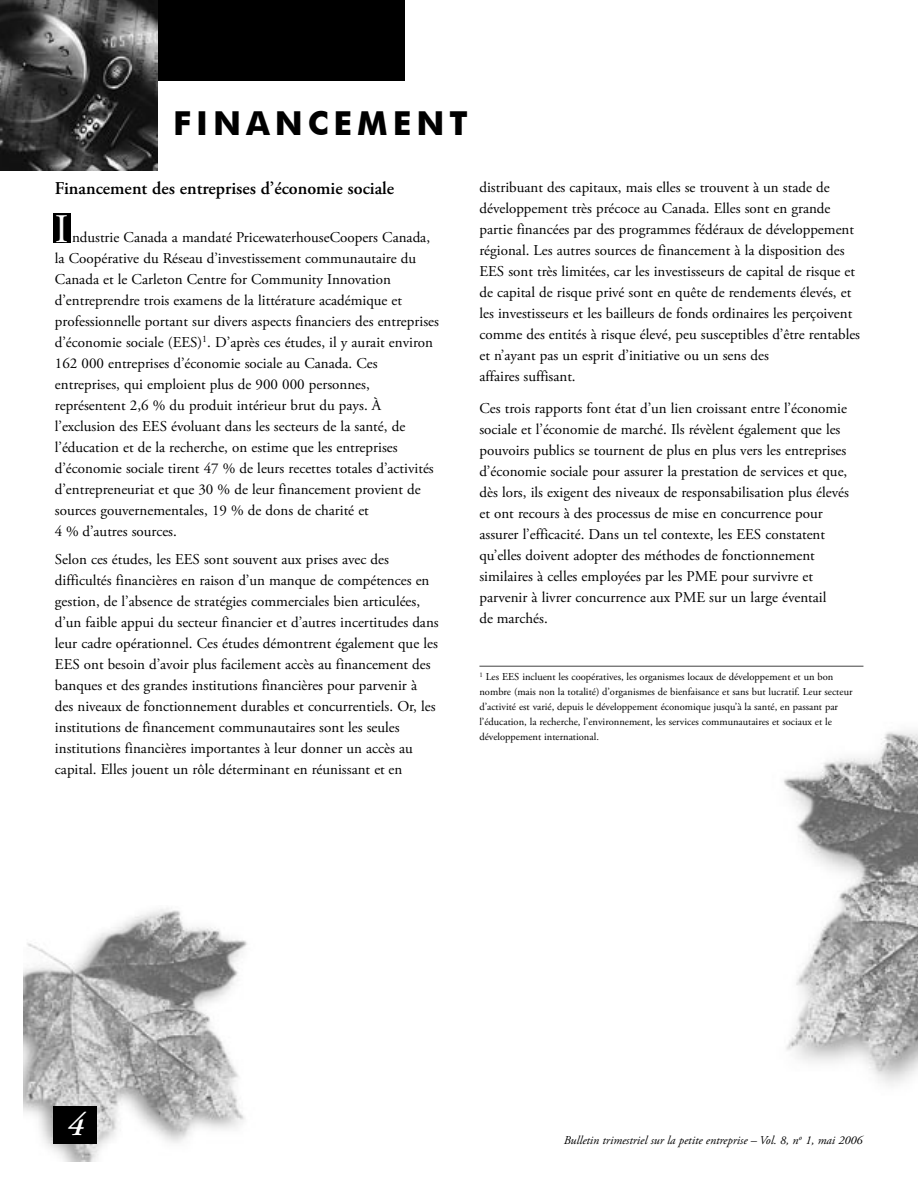
<style>
.page{position:relative;width:918px;height:1188px;background:#fff}
.page>*{position:absolute;margin:0;border:0;box-sizing:border-box;transform-origin:0 0}
.Body{font:40.5px "Adobe Garamond Pro";color:#fff}
.Head7{font:700 33px "Futura BT";letter-spacing:.15em;color:#000}
.t1{font:italic 600 33px "Adobe Garamond Pro";color:#fff}
.Body-2{font:600 18px "Adobe Garamond Pro";color:#000}
.Body-3{font:15px/21px "Adobe Garamond Pro";color:#000}
.t2{font:italic 12px "Adobe Garamond Pro";color:#000}
.Footnote_notes{font:10.5px/15px "Adobe Garamond Pro";color:#000}
</style>
<div class="page">
<img style="left:783px;top:731px;width:135px;height:355px">
<img style="left:23px;top:908px;width:224px;height:253px">
<div style="left:0;top:0;width:405px;height:81px;background:#000"></div>
<img style="left:0;top:0;width:157px;height:170px">
<div style="left:54px;top:1107px;width:43px;height:37px;background:#000"></div>
<div style="left:53px;top:213px;width:18px;height:30px;background:#000"></div>
<hr style="left:479px;top:666px;width:384px;height:1px;background:#565656">
<p class="Head7" style="left:173px;top:103px;width:296px">FINANCEMENT</p>
<p class="Body-2" style="left:55px;top:178px;width:341px">Financement des entreprises d’économie sociale</p>
<p class="Body" style="left:55px;top:205px;width:15px">I</p>
<p class="Body-3" style="left:55px;top:227px;width:386px;text-indent:17px">ndustrie Canada a mandaté PricewaterhouseCoopers Canada, la Coopérative du Réseau d’investissement communautaire du Canada et le Carleton Centre for Community Innovation d’entreprendre trois examens de la littérature académique et professionnelle portant sur divers aspects financiers des entreprises d’économie sociale (EES)<sup>1</sup>. D’après ces études, il y aurait environ 162 000 entreprises d’économie sociale au Canada. Ces entreprises, qui emploient plus de 900 000 personnes, représentent 2,6 % du produit intérieur brut du pays. À l’exclusion des EES évoluant dans les secteurs de la santé, de l’éducation et de la recherche, on estime que les entreprises d’économie sociale tirent 47 % de leurs recettes totales d’activités d’entrepreneuriat et que 30 % de leur financement provient de sources gouvernementales, 19 % de dons de charité et<br>4 % d’autres sources.</p>
<p class="Body-3" style="left:55px;top:549px;width:385px">Selon ces études, les EES sont souvent aux prises avec des difficultés financières en raison d’un manque de compétences en gestion, de l’absence de stratégies commerciales bien articulées, d’un faible appui du secteur financier et d’autres incertitudes dans leur cadre opérationnel. Ces études démontrent également que les EES ont besoin d’avoir plus facilement accès au financement des banques et des grandes institutions financières pour parvenir à des niveaux de fonctionnement durables et concurrentiels. Or, les institutions de financement communautaires sont les seules institutions financières importantes à leur donner un accès au capital. Elles jouent un rôle déterminant en réunissant et en</p>
<p class="Body-3" style="left:479px;top:177px;width:382px">distribuant des capitaux, mais elles se trouvent à un stade de développement très précoce au Canada. Elles sont en grande partie financées par des programmes fédéraux de développement régional. Les autres sources de financement à la disposition des EES sont très limitées, car les investisseurs de capital de risque et de capital de risque privé sont en quête de rendements élevés, et les investisseurs et les bailleurs de fonds ordinaires les perçoivent comme des entités à risque élevé, peu susceptibles d’être rentables et n’ayant pas un esprit d’initiative ou un sens des<br>affaires suffisant.</p>
<p class="Body-3" style="left:479px;top:398px;width:371px">Ces trois rapports font état d’un lien croissant entre l’économie sociale et l’économie de marché. Ils révèlent également que les pouvoirs publics se tournent de plus en plus vers les entreprises d’économie sociale pour assurer la prestation de services et que, dès lors, ils exigent des niveaux de responsabilisation plus élevés et ont recours à des processus de mise en concurrence pour assurer l’efficacité. Dans un tel contexte, les EES constatent qu’elles doivent adopter des méthodes de fonctionnement similaires à celles employées par les PME pour survivre et parvenir à livrer concurrence aux PME sur un large éventail<br>de marchés.</p>
<p class="Footnote_notes" style="left:479px;top:670px;width:375px"><sup>1</sup> Les EES incluent les coopératives, les organismes locaux de développement et un bon nombre (mais non la totalité) d’organismes de bienfaisance et sans but lucratif. Leur secteur d’activité est varié, depuis le développement économique jusqu’à la santé, en passant par l’éducation, la recherche, l’environnement, les services communautaires et sociaux et le développement international.</p>
<p class="t1" style="left:67px;top:1105px;width:18px">4</p>
<p class="t2" style="left:564px;top:1133px;width:300px">Bulletin trimestriel sur la petite entreprise – Vol. 8, n<sup>o</sup> 1, mai 2006</p>
</div>
